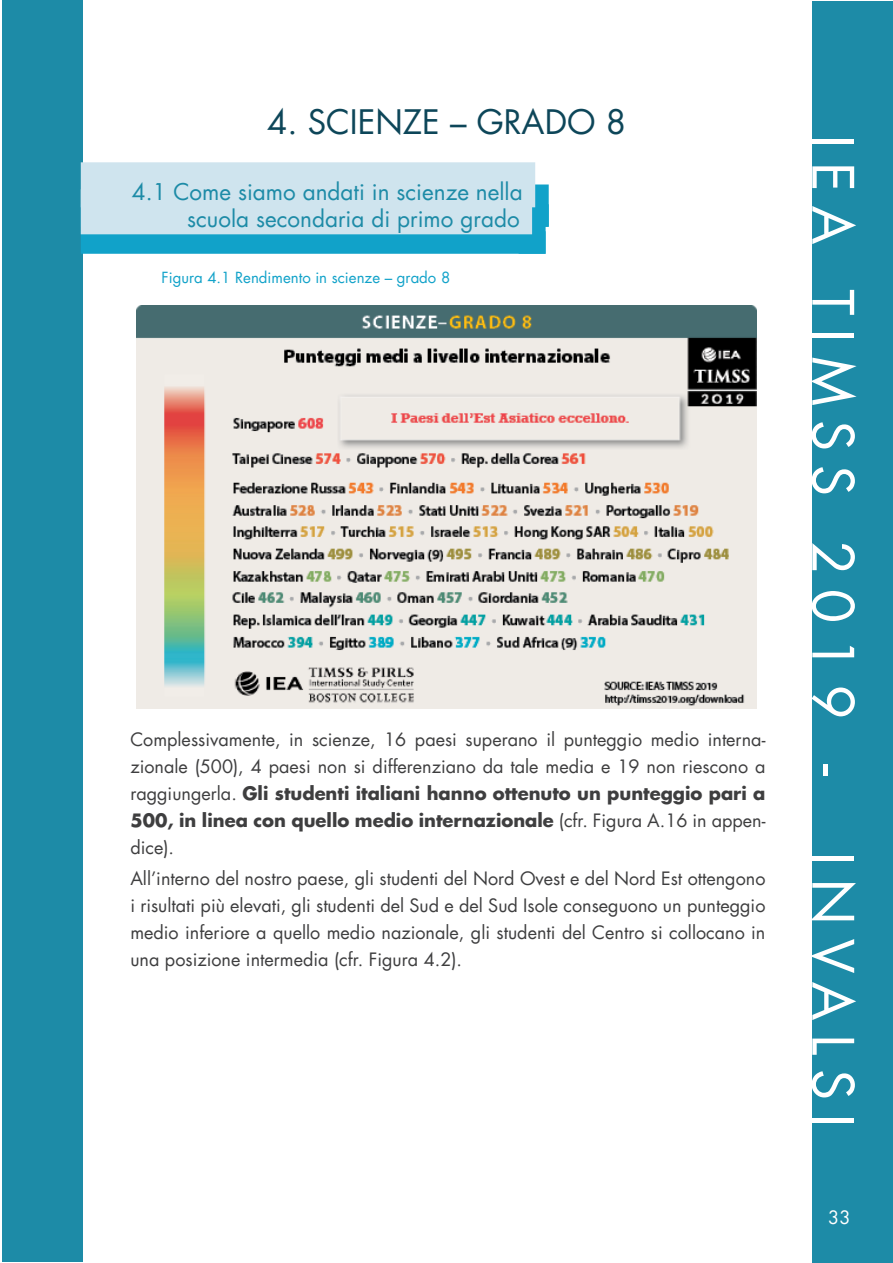
<style>
.page{position:relative;width:893px;height:1263px;background:#fff}
.page>*{position:absolute;margin:0;border:0;box-sizing:border-box;transform-origin:0 0}
.t1{font:55.5px "Futura Std";letter-spacing:.25em;color:#fff}
.Capitoli{font:33px "Futura Std";color:#0d4659}
.Titoletti_laterali{font:22.5px "Futura Std";color:#1d8ba7}
.testo{font:18px/27px "Futura Std";color:#3e3e3f;text-align:justify}
.t2{font:18px "Futura Std";color:#fff}
.x_didascalia_figure{font:15px "Futura Std";color:#11a2c9}
.s1{font-weight:700}
</style>
<div class="page">
<div style="left:812px;top:1px;width:81px;height:1262px;background:#1d8ba7"></div>
<div style="left:2px;top:0;width:81px;height:1262px;background:#1d8ba7"></div>
<div style="left:522px;top:184px;width:27px;height:43px;background:#11a2c9"></div>
<div style="left:81px;top:162px;width:454px;height:45px;background:#cfe4ee"></div>
<div style="left:519px;top:211px;width:27px;height:43px;background:#11a2c9"></div>
<div style="left:81px;top:231px;width:465px;height:23px;background:#11a2c9"></div>
<div style="left:81px;top:189px;width:451px;height:45px;background:#cfe4ee"></div>
<img style="left:136px;top:305px;width:621px;height:403px">
<p class="Capitoli" style="left:267px;top:100px;width:360px">4. SCIENZE – GRADO 8</p>
<p class="Titoletti_laterali" style="left:132px;top:177px;width:392px">4.1 Come siamo andati in scienze nella</p>
<p class="Titoletti_laterali" style="left:187px;top:204px;width:334px">scuola secondaria di primo grado</p>
<p class="x_didascalia_figure" style="left:162px;top:267px;width:290px">Figura 4.1 Rendimento in scienze – grado 8</p>
<p class="testo" style="left:130px;top:726px;width:637px">Complessivamente, in scienze, 16 paesi superano il punteggio medio interna&shy;zionale (500), 4 paesi non si differenziano da tale media e 19 non riescono a raggiungerla. <span class="s1">Gli studenti italiani hanno ottenuto un punteggio pari a 500, in linea con quello medio internazionale</span> (cfr. Figura A.16 in appen&shy;dice).</p>
<p class="testo" style="left:130px;top:865px;width:637px">All’interno del nostro paese, gli studenti del Nord Ovest e del Nord Est ottengono i risultati più elevati, gli studenti del Sud e del Sud Isole conseguono un punteggio medio inferiore a quello medio nazionale, gli studenti del Centro si collocano in una posizione intermedia (cfr. Figura 4.2).</p>
<h1 class="t1" style="left:868px;top:135px;width:642px;rotate:90deg">IEA TIMSS 2019 -</h1>
<h1 class="t1" style="left:868px;top:851px;width:277px;rotate:90deg">INVALSI</h1>
<p class="t2" style="left:828px;top:1206px;width:24px">33</p>
</div>
